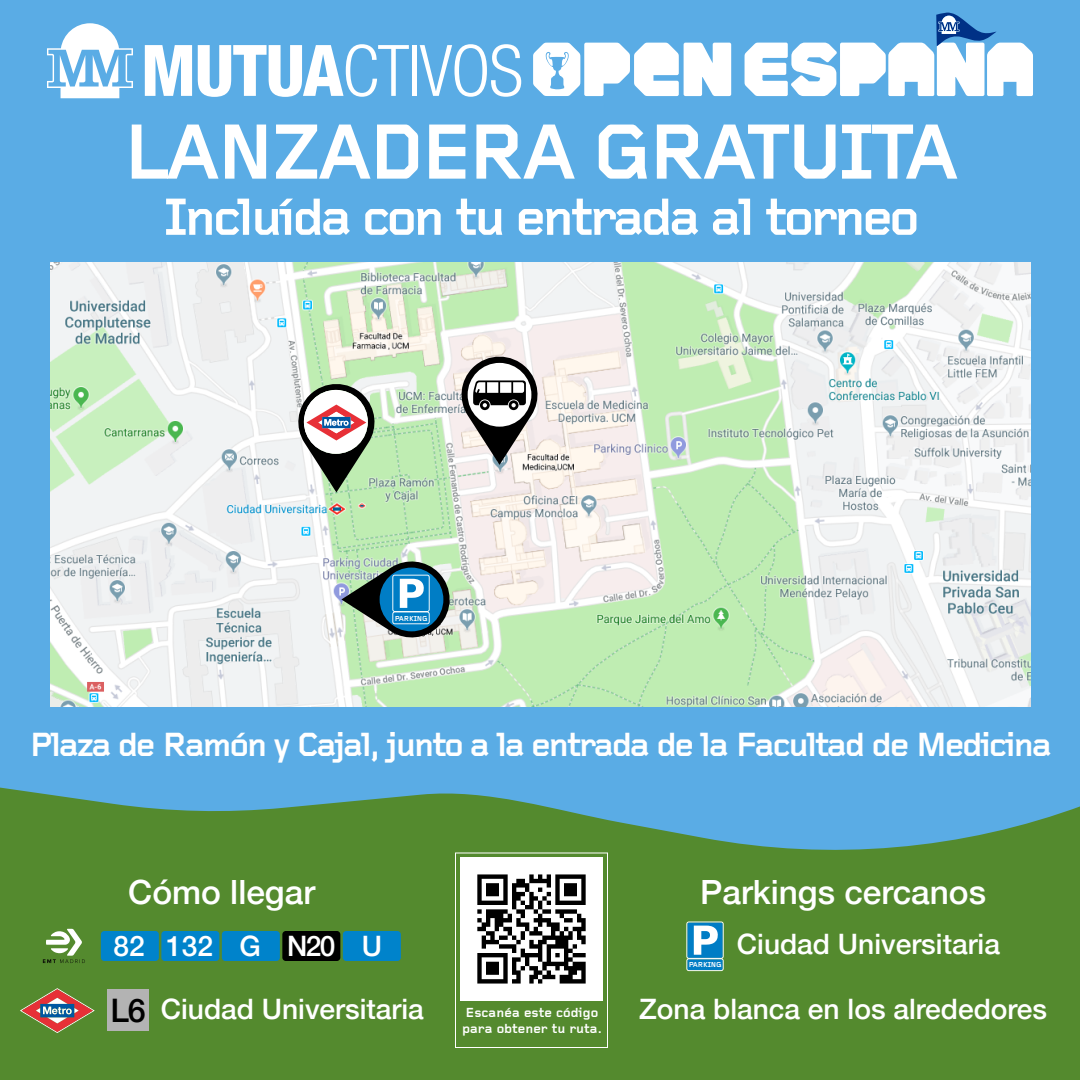
<style>
.page{position:relative;width:1080px;height:1080px;background:#5aace5}
.page>*{position:absolute;margin:0;border:0;box-sizing:border-box;transform-origin:0 0}
.t1{font:700 81.1px "Foundry Gridnik";letter-spacing:-.06em;color:#fff}
.t2{font:700 54.3px "Foundry Gridnik";letter-spacing:-.06em;color:#fff}
.t3{font:700 34.9px "Foundry Gridnik";letter-spacing:-.06em;color:#fff}
.t4{font:500 33.4px "Helvetica Neue";color:#fff}
.t5{font:500 28.1px "Helvetica Neue";color:#fff}
.t6{font:700 13.7px/16.4px "Foundry Gridnik";color:#fff}
.t7{font:700 7.5px "Foundry Gridnik";letter-spacing:-.02em;color:#fff}
.s1{font-size:32.4px;color:#000}
</style>
<div class="page">
<img style="left:50px;top:262px;width:981px;height:445px">
<svg style="left:458px;top:353px;width:83px;height:112px;background:#a7a4a3"></svg>
<svg style="left:295px;top:380px;width:83px;height:112px;background:#ababa1"></svg>
<svg style="left:341px;top:558px;width:112px;height:83px;background:#68939d"></svg>
<svg style="left:47px;top:23px;width:86px;height:75px"></svg>
<svg style="left:145px;top:45px;width:47px;height:51px"></svg>
<svg style="left:198px;top:44px;width:211px;height:53px"></svg>
<div style="left:412px;top:45px;width:5px;height:51px;background:#fff"></div>
<svg style="left:420px;top:44px;width:101px;height:53px"></svg>
<svg style="left:533px;top:43px;width:198px;height:53px"></svg>
<svg style="left:745px;top:12px;width:288px;height:84px"></svg>
<svg style="left:0;top:787px;width:1080px;height:293px;background:#548e44"></svg>
<svg style="left:20px;top:988px;width:75px;height:45px;background:#867a52"></svg>
<div style="left:107px;top:990px;width:42px;height:41px;background:#b3b3b3"></div>
<img style="left:460px;top:858px;width:143px;height:143px">
<div style="left:455px;top:852px;width:153px;height:196px;border:1px solid #fff"></div>
<div style="left:101px;top:931px;width:58px;height:30px;background:#0083cb;border-radius:4px"></div>
<div style="left:161px;top:931px;width:58px;height:30px;background:#0083cb;border-radius:4px"></div>
<div style="left:222px;top:931px;width:58px;height:30px;background:#0083cb;border-radius:4px"></div>
<div style="left:282px;top:931px;width:58px;height:30px;background:#000;border-radius:4px"></div>
<div style="left:343px;top:931px;width:58px;height:30px;background:#0083cb;border-radius:4px"></div>
<svg style="left:43px;top:929px;width:42px;height:34px"></svg>
<svg style="left:686px;top:922px;width:38px;height:49px;background:#57a8d1"></svg>
<h1 class="t1" style="left:123px;top:107px;width:838px">LANZADERA GRATUITA</h1>
<h2 class="t2" style="left:164px;top:187px;width:757px">Incluída con tu entrada al torneo</h2>
<p class="t7" style="left:395px;top:614px;width:35px">PARKING</p>
<p class="t3" style="left:30px;top:725px;width:1024px">Plaza de Ramón y Cajal, junto a la entrada de la Facultad de Medicina</p>
<p class="t4" style="left:128px;top:865px;width:188px">Cómo llegar</p>
<p class="t5" style="left:113px;top:923px;width:270px">82 132 G N20 U</p>
<p class="t5" style="left:110px;top:986px;width:315px"><span class="s1">L6</span> Ciudad Universitaria</p>
<p class="t6" style="left:462px;top:1005px;width:141px">Escanéa este código para obtener tu ruta.</p>
<p class="t4" style="left:700px;top:865px;width:287px">Parkings cercanos</p>
<p class="t5" style="left:737px;top:922px;width:265px">Ciudad Universitaria</p>
<p class="t7" style="left:689px;top:961px;width:35px">PARKING</p>
<p class="t5" style="left:639px;top:986px;width:410px">Zona blanca en los alrededores</p>
</div>
